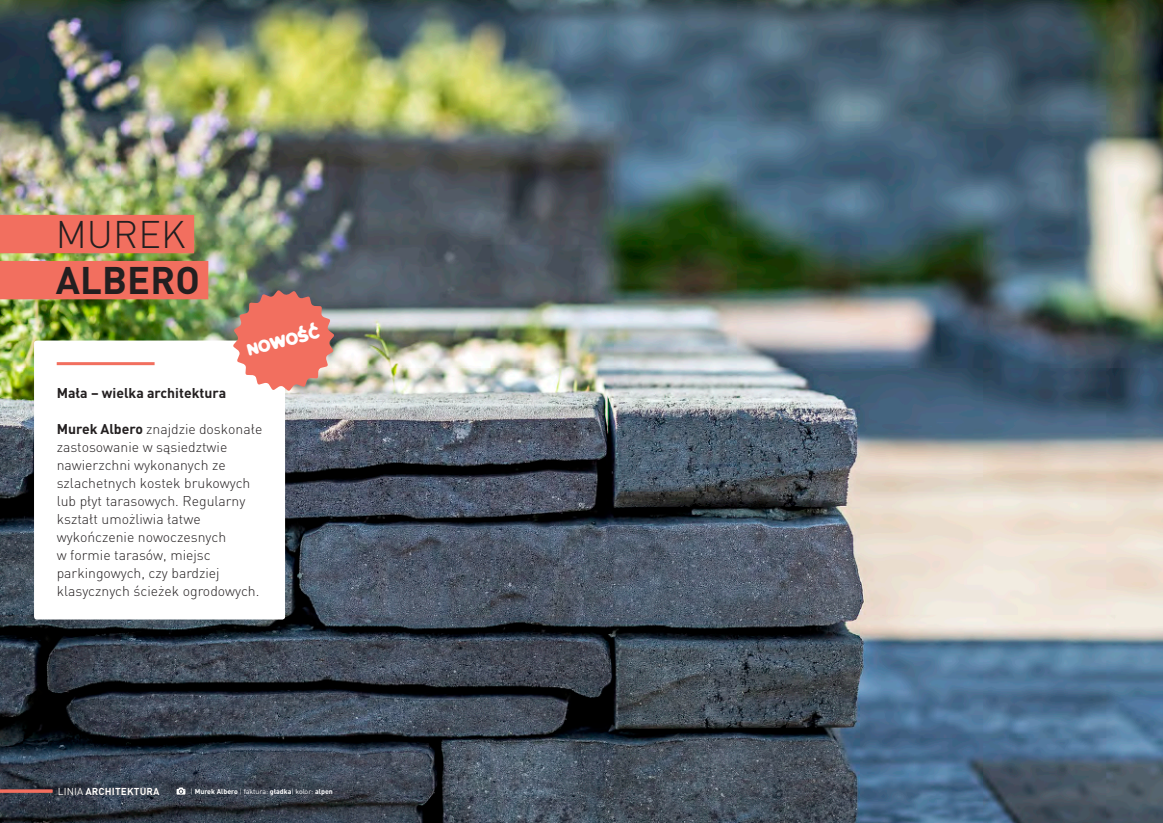
<style>
.page{position:relative;width:1163px;height:823px;background:#fff}
.page>*{position:absolute;margin:0;border:0;box-sizing:border-box;transform-origin:0 0}
.t1{font:700 38px "DINCE";letter-spacing:.005em;color:#231f20}
.t2{font:300 38px "DINCE";letter-spacing:.005em;color:#231f20}
.t3{font:700 16.1px "Blur Pl";color:#fff}
.t4{font:300 14px/18px "DINCE";color:#231f20}
.t5{font:700 14px "DINCE";color:#231f20}
.t6{font:700 10px "DINCE";letter-spacing:.01em;color:#fff}
.t7{font:700 7px "DINCE";color:#fff}
.s1{font-weight:700}
.s2{font-weight:400}
.s3{font-weight:300}
</style>
<div class="page">
<img style="left:0;top:0;width:1162px;height:822px">
<div style="left:0;top:215px;width:194px;height:38px;background:#f26f5f"></div>
<div style="left:0;top:261px;width:208px;height:38px;background:#f26f5f"></div>
<hr style="left:0;top:789px;width:52px;height:3px;background:#f26f5f">
<div style="left:34px;top:340px;width:251px;height:279px;background:#fff;border-radius:3px"></div>
<hr style="left:57px;top:362px;width:97px;height:3px;background:#f26f5f">
<svg style="left:176px;top:787px;width:9px;height:7px"></svg>
<img style="left:232px;top:289px;width:103px;height:102px">
<h1 class="t2" style="left:56px;top:211px;width:132px">MUREK</h1>
<h1 class="t1" style="left:56px;top:255px;width:146px">ALBERO</h1>
<p class="t3" style="left:244px;top:339px;width:75px;rotate:-15deg">NOWOŚĆ</p>
<p class="t5" style="left:57px;top:383px;width:171px">Mała – wielka architektura</p>
<p class="t4" style="left:57px;top:419px;width:207px"><span class="s1">Murek Albero</span> znajdzie doskonałe zastosowanie w sąsiedztwie nawierzchni wykonanych ze szlachetnych kostek brukowych lub płyt tarasowych. Regularny kształt umożliwia łatwe wykończenie nowoczesnych<br>w formie tarasów, miejsc parkingowych, czy bardziej klasycznych ścieżek ogrodowych.</p>
<p class="t6" style="left:58px;top:784px;width:103px"><span class="s2">LINIA</span> ARCHITEKTURA</p>
<p class="t7" style="left:191px;top:786px;width:144px"><span class="s3">|</span> Murek Albero <span class="s3">|</span> <span class="s2">faktura:</span> gładka<span class="s3">|</span> <span class="s2">kolor:</span> alpen</p>
</div>
